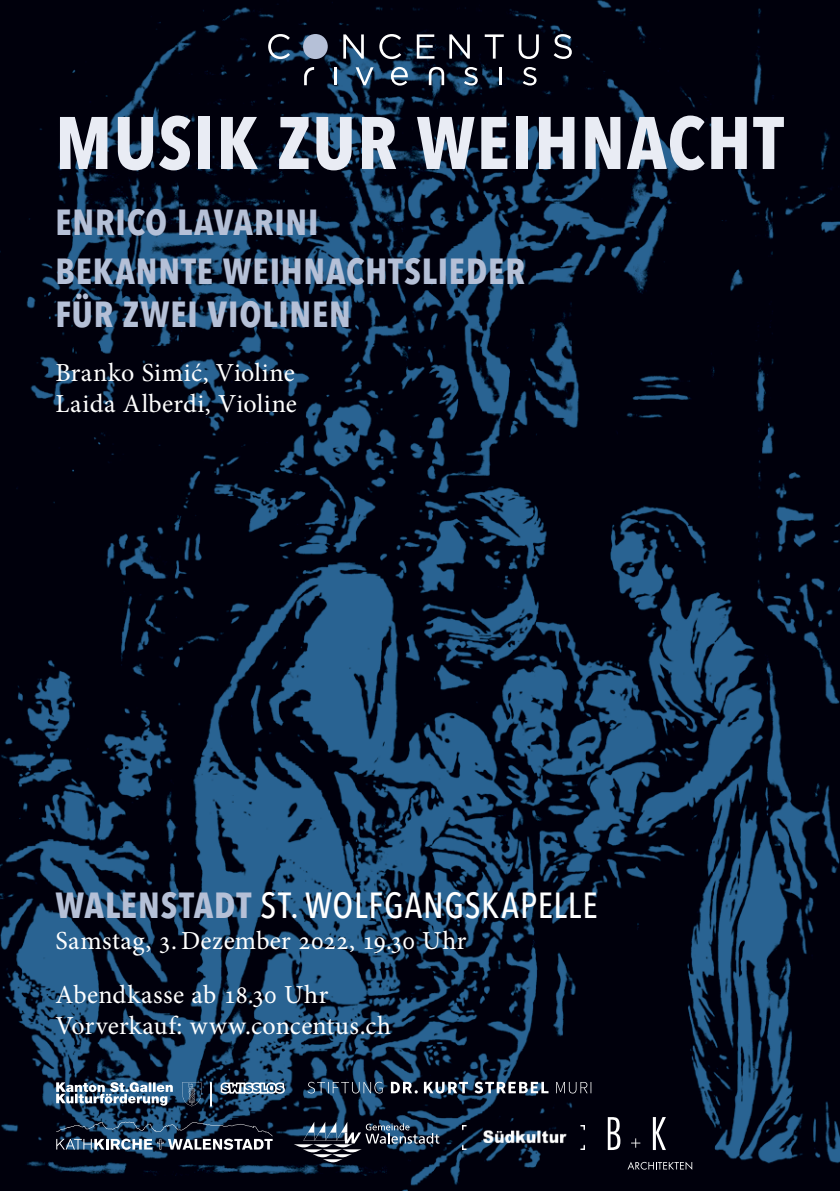
<style>
.page{position:relative;width:840px;height:1191px;background:#fff}
.page>*{position:absolute;margin:0;border:0;box-sizing:border-box;transform-origin:0 0}
.t1{font:700 condensed 73.6px "Avenir Next LT Pro";letter-spacing:.02em;color:#e9ecf4}
.t2{font:700 condensed 36px/43.2px "Avenir Next LT Pro";letter-spacing:.025em;color:#b5c0d7}
.t3{font:500 condensed 36px "Avenir Next LT Pro";letter-spacing:.025em;color:#fff}
.t4{font:26px/31.2px "Minion Pro";letter-spacing:.015em;color:#fff}
.s1{font-weight:700;color:#b5c0d7}
</style>
<div class="page">
<img style="left:0;top:0;width:839px;height:1191px">
<img style="left:462px;top:1125px;width:122px;height:24px">
<svg style="left:56px;top:1082px;width:117px;height:23px"></svg>
<svg style="left:220px;top:1082px;width:65px;height:11px"></svg>
<svg style="left:210px;top:1082px;width:2px;height:24px"></svg>
<svg style="left:182px;top:1082px;width:19px;height:24px"></svg>
<svg style="left:293px;top:1121px;width:146px;height:41px"></svg>
<svg style="left:307px;top:1081px;width:75px;height:12px"></svg>
<svg style="left:390px;top:1081px;width:158px;height:12px"></svg>
<svg style="left:556px;top:1082px;width:35px;height:11px"></svg>
<svg style="left:607px;top:1117px;width:13px;height:33px"></svg>
<svg style="left:652px;top:1117px;width:13px;height:33px"></svg>
<svg style="left:630px;top:1138px;width:10px;height:9px"></svg>
<svg style="left:627px;top:1161px;width:64px;height:8px"></svg>
<svg style="left:334px;top:67px;width:2px;height:18px"></svg>
<svg style="left:499px;top:67px;width:2px;height:18px"></svg>
<svg style="left:522px;top:67px;width:14px;height:18px"></svg>
<svg style="left:463px;top:67px;width:14px;height:18px"></svg>
<svg style="left:355px;top:67px;width:18px;height:18px"></svg>
<svg style="left:304px;top:67px;width:10px;height:18px"></svg>
<svg style="left:268px;top:34px;width:22px;height:25px"></svg>
<svg style="left:303px;top:34px;width:24px;height:25px"></svg>
<svg style="left:343px;top:34px;width:20px;height:25px"></svg>
<svg style="left:379px;top:34px;width:22px;height:25px"></svg>
<svg style="left:416px;top:34px;width:18px;height:25px"></svg>
<svg style="left:449px;top:34px;width:20px;height:25px"></svg>
<svg style="left:484px;top:34px;width:19px;height:25px"></svg>
<svg style="left:518px;top:34px;width:20px;height:25px"></svg>
<svg style="left:553px;top:34px;width:18px;height:25px"></svg>
<svg style="left:390px;top:67px;width:17px;height:19px"></svg>
<svg style="left:428px;top:67px;width:16px;height:18px"></svg>
<svg style="left:56px;top:1121px;width:216px;height:28px"></svg>
<p class="t1" style="left:55px;top:98px;width:729px">MUSIK ZUR WEIHNACHT</p>
<p class="t2" style="left:55px;top:200px;width:264px">ENRICO LAVARINI</p>
<p class="t2" style="left:55px;top:249px;width:471px">BEKANNTE WEIHNACHTSLIEDER<br>FÜR ZWEI VIOLINEN</p>
<p class="t4" style="left:55px;top:357px;width:243px">Branko Simić, Violine<br>Laida Alberdi, Violine</p>
<p class="t3" style="left:55px;top:883px;width:543px"><span class="s1">WALENSTADT</span> ST. WOLFGANGSKAPELLE</p>
<p class="t4" style="left:55px;top:925px;width:412px">Samstag, 3. Dezember 2022, 19.30 Uhr</p>
<p class="t4" style="left:55px;top:979px;width:274px">Abendkasse ab 18.30 Uhr</p>
<p class="t4" style="left:55px;top:1010px;width:337px">Vorverkauf: www.concentus.ch</p>
</div>
